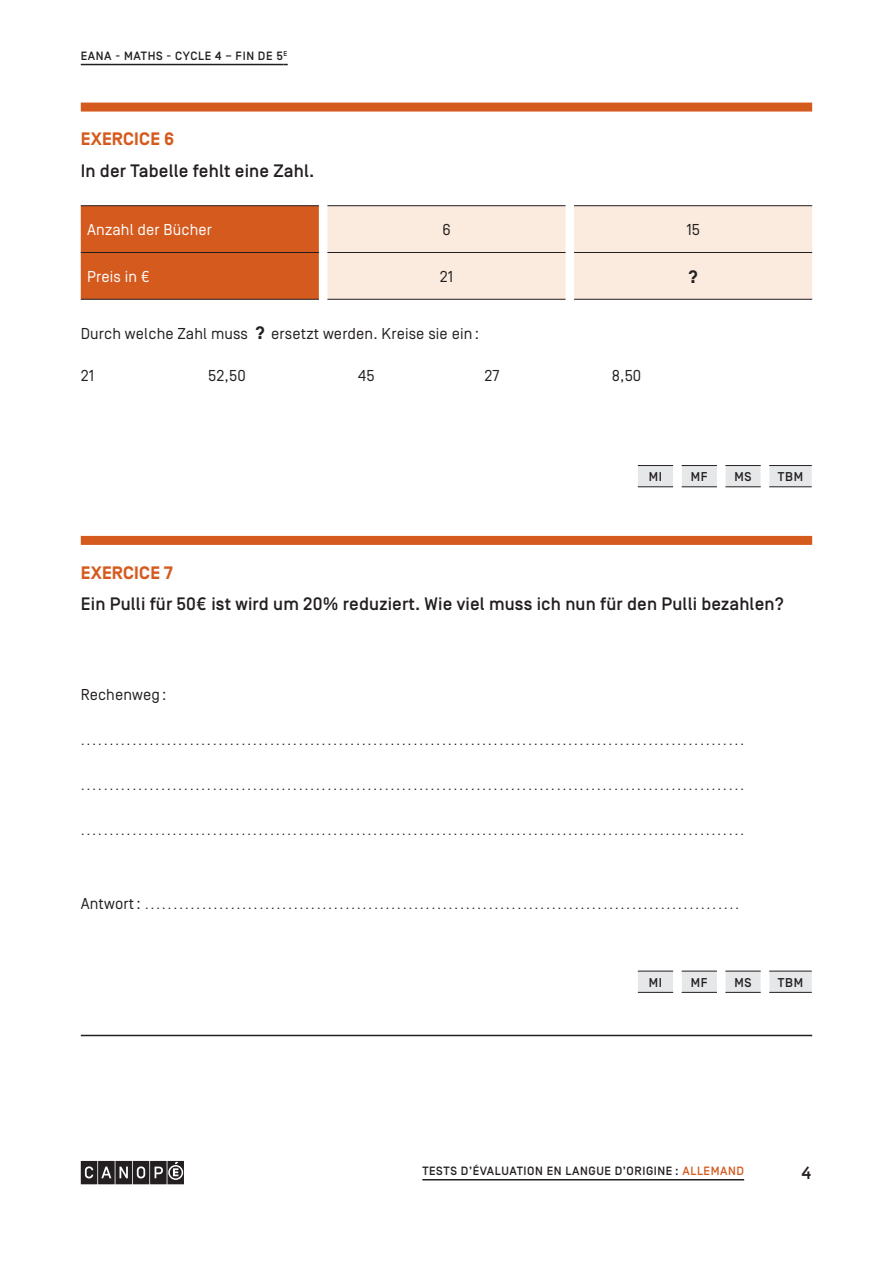
<style>
.page{position:relative;width:893px;height:1263px;background:#fff}
.page>*{position:absolute;margin:0;border:0;box-sizing:border-box;transform-origin:0 0}
.t1{font:500 18px "Simplon BP";letter-spacing:.01em;color:#231f20}
.t2{font:700 18px "Simplon BP";letter-spacing:.01em;color:#d55a1e}
.t3{font:500 18px "Simplon BP Mono";color:#231f20}
.t4{font:700 18px "Simplon BP";color:#231f20}
.t5{font:300 15.75px "Simplon BP";color:#231f20}
.t6{font:15.75px "Simplon BP Regular";letter-spacing:.01em;color:#231f20}
.t7{font:15.75px "Simplon BP Regular";letter-spacing:.01em;color:#fff}
.t8{font:500 12.75px "Simplon BP";letter-spacing:.05em;color:#231f20}
.t9{font:500 12px "Simplon BP";letter-spacing:.05em;color:#231f20}
.s1{font-family:"Simplon BP";font-weight:700;font-size:18px}
.s2{font-family:"Simplon BP Regular";font-weight:400}
.s3{color:#d55a1e}
</style>
<div class="page">
<hr style="left:81px;top:64px;width:203px;height:1px;background:#231f20">
<svg style="left:81px;top:1161px;width:103px;height:23px;background:#4b4849"></svg>
<hr style="left:422px;top:1179px;width:322px;height:1px;background:#231f20">
<div style="left:81px;top:103px;width:731px;height:9px;background:#d55a1e"></div>
<div style="left:81px;top:536px;width:731px;height:9px;background:#d55a1e"></div>
<hr style="left:81px;top:1035px;width:731px;height:1px;background:#231f20">
<svg style="left:81px;top:206px;width:731px;height:93px;background:#edbb9f"></svg>
<hr style="left:81px;top:205px;width:238px;height:1px;background:#231f20">
<hr style="left:327px;top:205px;width:239px;height:1px;background:#231f20">
<hr style="left:574px;top:205px;width:238px;height:1px;background:#231f20">
<hr style="left:81px;top:252px;width:238px;height:1px;background:#231f20">
<hr style="left:327px;top:252px;width:239px;height:1px;background:#231f20">
<hr style="left:574px;top:252px;width:238px;height:1px;background:#231f20">
<hr style="left:81px;top:299px;width:238px;height:1px;background:#231f20">
<hr style="left:327px;top:299px;width:239px;height:1px;background:#231f20">
<hr style="left:574px;top:299px;width:238px;height:1px;background:#231f20">
<svg style="left:638px;top:465px;width:174px;height:22px"></svg>
<hr style="left:638px;top:465px;width:35px;height:1px;background:#231f20">
<hr style="left:682px;top:465px;width:35px;height:1px;background:#231f20">
<hr style="left:725px;top:465px;width:36px;height:1px;background:#231f20">
<hr style="left:769px;top:465px;width:43px;height:1px;background:#231f20">
<hr style="left:638px;top:486px;width:35px;height:1px;background:#231f20">
<hr style="left:682px;top:486px;width:35px;height:1px;background:#231f20">
<hr style="left:725px;top:486px;width:36px;height:1px;background:#231f20">
<hr style="left:769px;top:486px;width:43px;height:1px;background:#231f20">
<svg style="left:638px;top:971px;width:174px;height:21px"></svg>
<hr style="left:638px;top:971px;width:35px;height:1px;background:#231f20">
<hr style="left:682px;top:971px;width:35px;height:1px;background:#231f20">
<hr style="left:725px;top:971px;width:36px;height:1px;background:#231f20">
<hr style="left:769px;top:971px;width:43px;height:1px;background:#231f20">
<hr style="left:638px;top:992px;width:35px;height:1px;background:#231f20">
<hr style="left:682px;top:992px;width:35px;height:1px;background:#231f20">
<hr style="left:725px;top:992px;width:36px;height:1px;background:#231f20">
<hr style="left:769px;top:992px;width:43px;height:1px;background:#231f20">
<p class="t9" style="left:81px;top:49px;width:208px">EANA - MATHS - CYCLE 4 – FIN DE 5<sup>E</sup></p>
<p class="t2" style="left:81px;top:129px;width:95px">EXERCICE 6</p>
<p class="t1" style="left:81px;top:160px;width:235px">In der Tabelle fehlt eine Zahl.</p>
<p class="t7" style="left:87px;top:220px;width:126px">Anzahl der Bücher</p>
<p class="t6" style="left:442px;top:220px;width:10px">6</p>
<p class="t6" style="left:686px;top:220px;width:15px">15</p>
<p class="t7" style="left:87px;top:267px;width:64px">Preis in €</p>
<p class="t6" style="left:440px;top:267px;width:15px">21</p>
<p class="t4" style="left:688px;top:266px;width:11px">?</p>
<p class="t6" style="left:81px;top:324px;width:400px">Durch welche Zahl muss <span class="s1">?</span> ersetzt werden. Kreise sie ein :</p>
<p class="t6" style="left:81px;top:366px;width:15px">21</p>
<p class="t6" style="left:208px;top:366px;width:39px">52,50</p>
<p class="t6" style="left:358px;top:366px;width:18px">45</p>
<p class="t6" style="left:484px;top:366px;width:17px">27</p>
<p class="t6" style="left:612px;top:366px;width:31px">8,50</p>
<p class="t8" style="left:649px;top:469px;width:15px">MI</p>
<p class="t8" style="left:691px;top:469px;width:18px">MF</p>
<p class="t8" style="left:734px;top:469px;width:19px">MS</p>
<p class="t8" style="left:778px;top:469px;width:27px">TBM</p>
<p class="t2" style="left:81px;top:562px;width:94px">EXERCICE 7</p>
<p class="t1" style="left:81px;top:594px;width:705px">Ein Pulli für 50€ ist wird um 20% reduziert. Wie viel muss ich nun für den Pulli bezahlen?</p>
<p class="t6" style="left:81px;top:686px;width:87px">Rechenweg :</p>
<p class="t5" style="left:81px;top:730px;width:665px">....................................................................................................................</p>
<p class="t5" style="left:81px;top:775px;width:665px">....................................................................................................................</p>
<p class="t5" style="left:81px;top:820px;width:665px">....................................................................................................................</p>
<p class="t5" style="left:81px;top:894px;width:660px"><span class="s2">Antwort:</span> ........................................................................................................</p>
<p class="t8" style="left:649px;top:975px;width:15px">MI</p>
<p class="t8" style="left:691px;top:975px;width:18px">MF</p>
<p class="t8" style="left:734px;top:975px;width:19px">MS</p>
<p class="t8" style="left:778px;top:975px;width:27px">TBM</p>
<p class="t9" style="left:422px;top:1164px;width:323px">TESTS D’ÉVALUATION EN LANGUE D’ORIGINE : <span class="s3">ALLEMAND</span></p>
<p class="t3" style="left:801px;top:1161px;width:12px">4</p>
</div>
